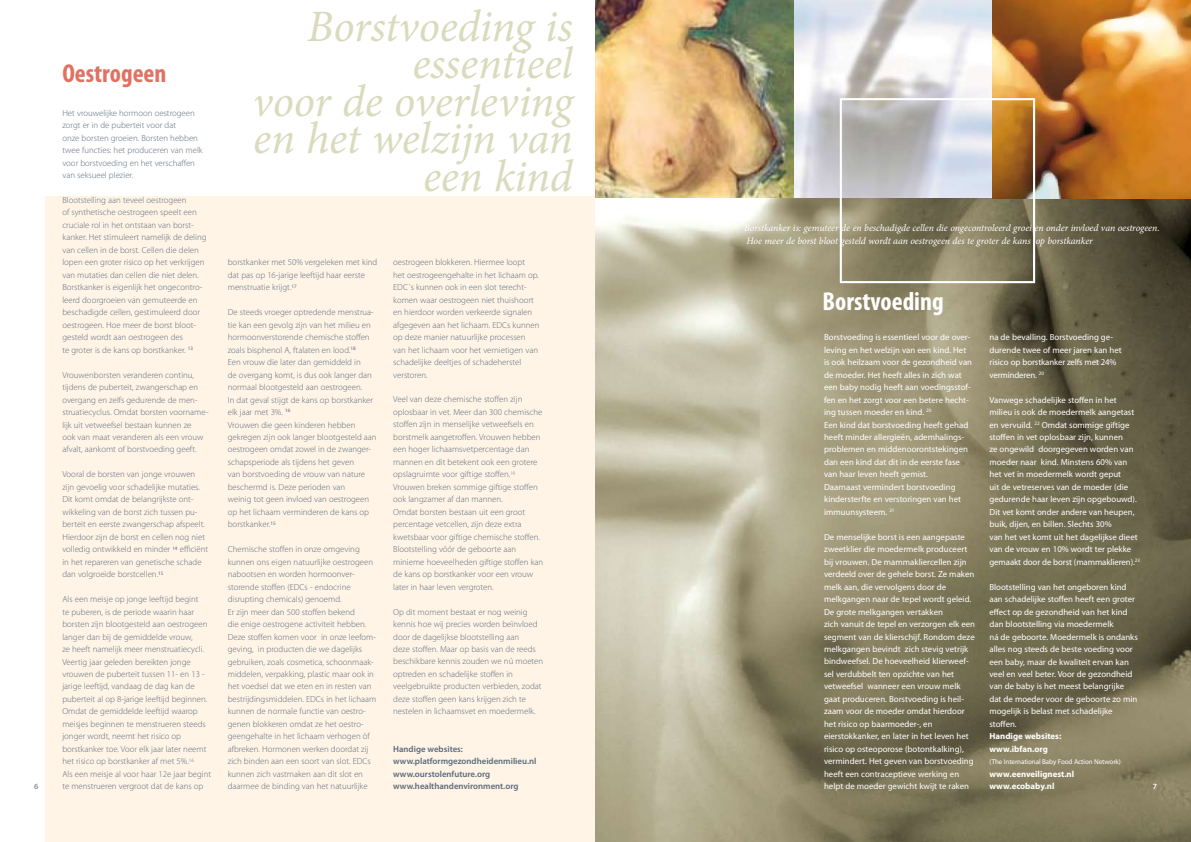
<style>
.page{position:relative;width:1191px;height:842px;background:#fff}
.page>*{position:absolute;margin:0;border:0;box-sizing:border-box;transform-origin:0 0}
.t1{font:italic 45px/37.4px "Minion Pro";letter-spacing:-.005em;color:#dadabd;text-align:right}
.t2{font:700 condensed 26px "Myriad Pro";color:#fff}
.t3{font:700 condensed 26px "Myriad Pro";color:#e27161}
.t4{font:italic 9.8px/12.5px "Minion Pro";letter-spacing:-.005em;color:#fff}
.t5{font:300 8.8px/12.5px "Myriad Pro";color:#59697b}
.t6{font:8.8px/12.5px "Myriad Pro";color:#fff}
.t7{font:600 8.8px/12.5px "Myriad Pro";color:#59697b}
.t8{font:700 8.8px/12.5px "Myriad Pro";color:#fff}
.t9{font:600 8px "Myriad Pro";color:#848d9b}
.t10{font:600 8px "Myriad Pro";color:#fff}
.t11{font:7px "Myriad Pro";letter-spacing:-.01em;color:#fff}
.s1{font-weight:700}
</style>
<div class="page">
<div style="left:45px;top:197px;width:550px;height:645px;background:#fff4e6"></div>
<img style="left:595px;top:198px;width:596px;height:644px">
<img style="left:595px;top:0;width:596px;height:198px">
<svg style="left:794px;top:0;width:198px;height:198px"></svg>
<div style="left:839px;top:98px;width:196px;height:185px;border:2px solid #fff"></div>
<p class="t1" style="left:253px;top:8px;width:321px">Borstvoeding is essentieel<br>voor de overleving en het welzijn van een kind</p>
<p class="t3" style="left:62px;top:57px;width:105px">Oestrogeen</p>
<p class="t5" style="left:62px;top:106px;width:142px">Het vrouwelijke hormoon oestrogeen zorgt er in de puberteit voor dat<br>onze borsten groeien. Borsten hebben twee functies: het produceren van melk voor borstvoeding en het verschaffen van seksueel plezier.</p>
<p class="t5" style="left:62px;top:194px;width:146px">Blootstelling aan teveel oestrogeen<br>of synthetische oestrogeen speelt een cruciale rol in het ontstaan van borst&shy;kanker. Het stimuleert namelijk de deling van cellen in de borst. Cellen die delen lopen een groter risico op het verkrijgen van mutaties dan cellen die niet delen.<br>Borstkanker is eigenlijk het ongecontro&shy;leerd doorgroeien van gemuteerde en beschadigde cellen, gestimuleerd door oestrogeen. Hoe meer de borst bloot&shy;gesteld wordt aan oestrogeen des<br>te groter is de kans op borstkanker. <sup>13</sup></p>
<p class="t5" style="left:62px;top:368px;width:148px">Vrouwenborsten veranderen continu, tijdens de puberteit, zwangerschap en overgang en zelfs gedurende de men&shy;struatiecyclus. Omdat borsten voorname&shy;lijk uit vetweefsel bestaan kunnen ze<br>ook van maat veranderen als een vrouw afvalt, aankomt of borstvoeding geeft.</p>
<p class="t5" style="left:62px;top:468px;width:147px">Vooral de borsten van jonge vrouwen zijn gevoelig voor schadelijke mutaties.<br>Dit komt omdat de belangrijkste ont&shy;wikkeling van de borst zich tussen pu&shy;berteit en eerste zwangerschap afspeelt.<br>Hierdoor zijn de borst en cellen nog niet volledig ontwikkeld en minder <sup>14</sup> efficiënt in het repareren van genetische schade dan volgroeide borstcellen.<sup>15</sup></p>
<p class="t5" style="left:62px;top:593px;width:150px">Als een meisje op jonge leeftijd begint<br>te puberen, is de periode waarin haar borsten zijn blootgesteld aan oestrogeen langer dan bij de gemiddelde vrouw,<br>ze heeft namelijk meer menstruatiecycli.<br>Veertig jaar geleden bereikten jonge vrouwen de puberteit tussen 11- en 13 - jarige leeftijd, vandaag de dag kan de puberteit al op 8-jarige leeftijd beginnen.<br>Omdat de gemiddelde leeftijd waarop meisjes beginnen te menstrueren steeds jonger wordt, neemt het risico op borstkanker toe. Voor elk jaar later neemt het risico op borstkanker af met 5%.<sup>16<br></sup>Als een meisje al voor haar 12e jaar begint te menstrueren vergroot dat de kans op</p>
<p class="t4" style="left:744px;top:222px;width:417px">Borstkanker is: gemuteer de en beschadigde cellen die ongecontroleerd groei en onder invloed van oestrogeen.<br>Hoe meer de borst bloot gesteld wordt aan oestrogeen des te groter de kans op borstkanker</p>
<p class="t5" style="left:393px;top:256px;width:148px">oestrogeen blokkeren. Hiermee loopt<br>het oestrogeengehalte in het lichaam op.<br>EDC´s kunnen ook in een slot terecht&shy;komen waar oestrogeen niet thuishoort en hierdoor worden verkeerde signalen afgegeven aan het lichaam. EDCs kunnen op deze manier natuurlijke processen van het lichaam voor het vernietigen van schadelijke deeltjes of schadeherstel verstoren.</p>
<p class="t5" style="left:393px;top:393px;width:152px">Veel van deze chemische stoffen zijn oplosbaar in vet. Meer dan 300 chemische stoffen zijn in menselijke vetweefsels en borstmelk aangetroffen. Vrouwen hebben een hoger lichaamsvetpercentage dan mannen en dit betekent ook een grotere opslagruimte voor giftige stoffen.<sup>19<br></sup>Vrouwen breken sommige giftige stoffen ook langzamer af dan mannen.<br>Omdat borsten bestaan uit een groot percentage vetcellen, zijn deze extra kwetsbaar voor giftige chemische stoffen.<br>Blootstelling vóór de geboorte aan minieme hoeveelheden giftige stoffen kan de kans op borstkanker voor een vrouw later in haar leven vergroten.</p>
<p class="t5" style="left:393px;top:605px;width:152px">Op dit moment bestaat er nog weinig kennis hoe wij precies worden beïnvloed door de dagelijkse blootstelling aan<br>deze stoffen. Maar op basis van de reeds beschikbare kennis zouden we nú moeten optreden en schadelijke stoffen in veelgebruikte producten verbieden, zodat deze stoffen geen kans krijgen zich te nestelen in lichaamsvet en moedermelk.</p>
<p class="t7" style="left:393px;top:742px;width:145px">Handige websites: www.platformgezondheidenmilieu.nl www.ourstolenfuture.org www.healthandenvironment.org</p>
<p class="t5" style="left:228px;top:256px;width:151px">borstkanker met 50% vergeleken met kind dat pas op 16-jarige leeftijd haar eerste menstruatie krijgt.<sup>17</sup></p>
<p class="t5" style="left:228px;top:306px;width:150px">De steeds vroeger optredende menstrua&shy;tie kan een gevolg zijn van het milieu en hormoonverstorende chemische stoffen zoals bisphenol A, ftalaten en lood.<sup>18<br></sup>Een vrouw die later dan gemiddeld in<br>de overgang komt, is dus ook langer dan normaal blootgesteld aan oestrogeen.<br>In dat geval stijgt de kans op borstkanker elk jaar met 3%. <sup>16<br></sup>Vrouwen die geen kinderen hebben gekregen zijn ook langer blootgesteld aan oestrogeen omdat zowel in de zwanger&shy;schapsperiode als tijdens het geven<br>van borstvoeding de vrouw van nature beschermd is. Deze perioden van<br>weinig tot geen invloed van oestrogeen op het lichaam verminderen de kans op borstkanker.<sup>15</sup></p>
<p class="t5" style="left:228px;top:543px;width:150px">Chemische stoffen in onze omgeving kunnen ons eigen natuurlijke oestrogeen nabootsen en worden hormoonver&shy;storende stoffen (EDCs - endocrine disrupting chemicals) genoemd.<br>Er zijn meer dan 500 stoffen bekend<br>die enige oestrogene activiteit hebben.<br>Deze stoffen komen voor in onze leefom&shy;geving, in producten die we dagelijks gebruiken, zoals cosmetica, schoonmaak&shy;middelen, verpakking, plastic maar ook in het voedsel dat we eten en in resten van bestrijdingsmiddelen. EDCs in het lichaam kunnen de normale functie van oestro&shy;genen blokkeren omdat ze het oestro&shy;geengehalte in het lichaam verhogen òf afbreken. Hormonen werken doordat zij zich binden aan een soort van slot. EDCs kunnen zich vastmaken aan dit slot en daarmee de binding van het natuurlijke</p>
<p class="t2" style="left:822px;top:285px;width:122px">Borstvoeding</p>
<p class="t6" style="left:824px;top:331px;width:150px">Borstvoeding is essentieel voor de over&shy;leving en het welzijn van een kind. Het is ook heilzaam voor de gezondheid van de moeder. Het heeft alles in zich wat een baby nodig heeft aan voedingsstof&shy;fen en het zorgt voor een betere hecht&shy;ing tussen moeder en kind. <sup>20<br></sup>Een kind dat borstvoeding heeft gehad heeft minder allergieën, ademhalings&shy;problemen en middenoorontstekingen dan een kind dat dit in de eerste fase van haar leven heeft gemist.<br>Daarnaast vermindert borstvoeding kindersterfte en verstoringen van het immuunsysteem. <sup>21</sup></p>
<p class="t6" style="left:824px;top:530px;width:152px">De menselijke borst is een aangepaste zweetklier die moedermelk produceert bij vrouwen. De mammakliercellen zijn verdeeld over de gehele borst. Ze maken melk aan, die vervolgens door de melkgangen naar de tepel wordt geleid.<br>De grote melkgangen vertakken<br>zich vanuit de tepel en verzorgen elk een segment van de klierschijf. Rondom deze melkgangen bevindt zich stevig vetrijk bindweefsel. De hoeveelheid klierweef&shy;sel verdubbelt ten opzichte van het vetweefsel wanneer een vrouw melk gaat produceren. Borstvoeding is heil&shy;zaam voor de moeder omdat hierdoor het risico op baarmoeder-, en eierstokkanker, en later in het leven het risico op osteoporose (botontkalking), vermindert. Het geven van borstvoeding heeft een contraceptieve werking en helpt de moeder gewicht kwijt te raken</p>
<p class="t6" style="left:989px;top:331px;width:134px">na de bevalling. Borstvoeding ge&shy;durende twee of meer jaren kan het risico op borstkanker zelfs met 24% verminderen. <sup>20</sup></p>
<p class="t6" style="left:989px;top:393px;width:152px">Vanwege schadelijke stoffen in het milieu is ook de moedermelk aangetast en vervuild. <sup>22</sup> Omdat sommige giftige stoffen in vet oplosbaar zijn, kunnen<br>ze ongewild doorgegeven worden van moeder naar kind. Minstens 60% van het vet in moedermelk wordt geput<br>uit de vetreserves van de moeder (die gedurende haar leven zijn opgebouwd).<br>Dit vet komt onder andere van heupen, buik, dijen, en billen. Slechts 30%<br>van het vet komt uit het dagelijkse dieet van de vrouw en 10% wordt ter plekke gemaakt door de borst (mammaklieren).<sup>23</sup></p>
<p class="t6" style="left:989px;top:580px;width:150px">Blootstelling van het ongeboren kind aan schadelijke stoffen heeft een groter effect op de gezondheid van het kind dan blootstelling via moedermelk<br>ná de geboorte. Moedermelk is ondanks alles nog steeds de beste voeding voor een baby, maar de kwaliteit ervan kan veel en veel beter. Voor de gezondheid van de baby is het meest belangrijke dat de moeder voor de geboorte zo min mogelijk is belast met schadelijke stoffen.<br><span class="s1">Handige websites:<br>www.ibfan.org</span></p>
<p class="t11" style="left:989px;top:758px;width:133px">(The International Baby Food Action Network)</p>
<p class="t8" style="left:989px;top:767px;width:86px">www.eenveilignest.nl www.ecobaby.nl</p>
<p class="t9" style="left:34px;top:781px;width:6px">6</p>
<p class="t10" style="left:1153px;top:782px;width:6px">7</p>
</div>
